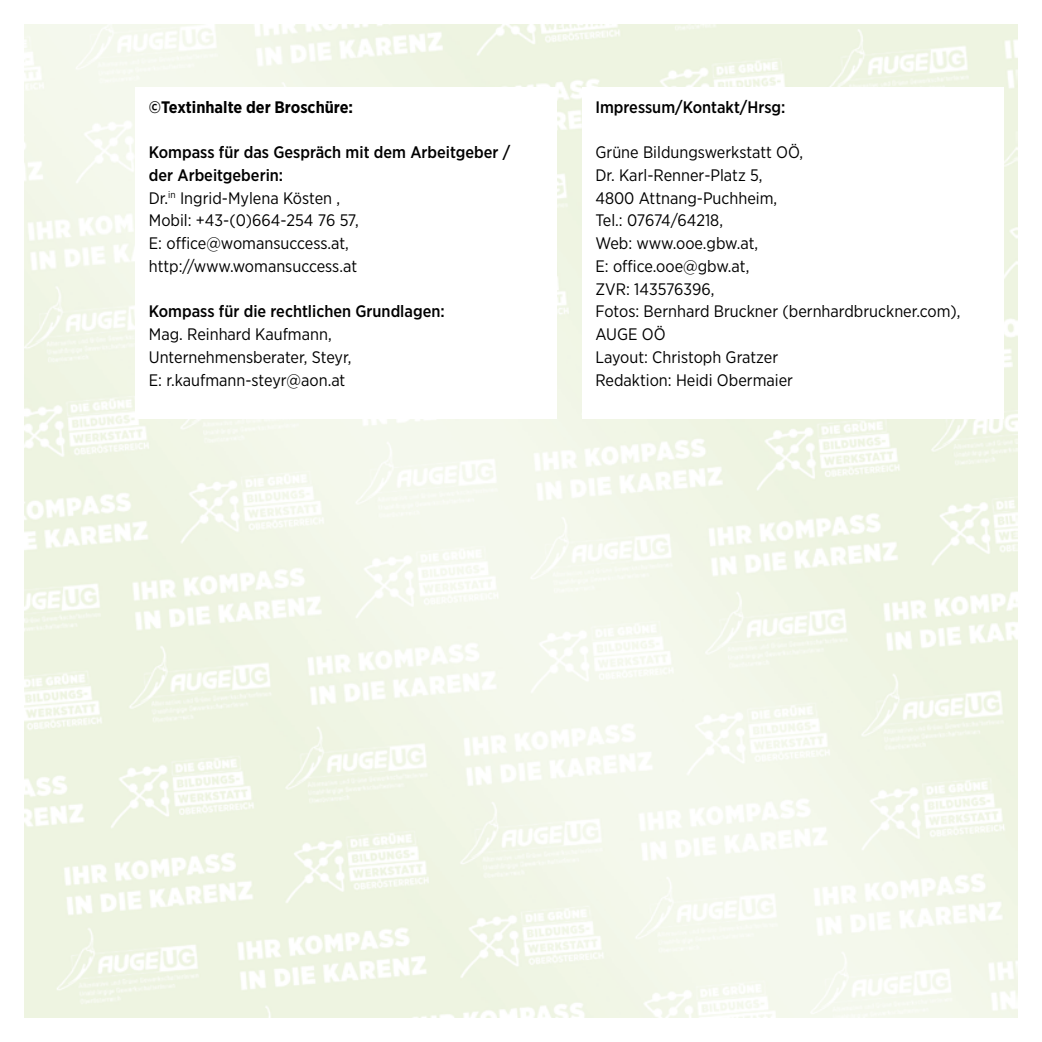
<style>
.page{position:relative;width:1042px;height:1042px;background:#fff}
.page>*{position:absolute;margin:0;border:0;box-sizing:border-box;transform-origin:0 0}
.t1{font:16.62px/22.8px "Gotham Narrow";color:#000}
.t2{font:500 16.62px "Gotham Narrow";color:#000}
.t3{font:700 16.62px "Gotham Narrow";color:#000}
.s1{font-weight:500}
</style>
<div class="page">
<img style="left:25px;top:25px;width:992px;height:992px">
<div style="left:135px;top:88px;width:422px;height:331px;background:#fff"></div>
<div style="left:582px;top:88px;width:421px;height:331px;background:#fff"></div>
<p class="t3" style="left:149px;top:96px;width:206px">©Textinhalte der Broschüre:</p>
<p class="t1" style="left:149px;top:140px;width:363px"><span class="s1">Kompass für das Gespräch mit dem Arbeitgeber / der Arbeitgeberin:<br></span>Dr.<sup>in</sup> Ingrid-Mylena Kösten ,<br>Mobil: +43-(0)664-254 76 57,<br>E: office@womansuccess.at, http://www.womansuccess.at</p>
<p class="t2" style="left:149px;top:301px;width:297px">Kompass für die rechtlichen Grundlagen:</p>
<p class="t1" style="left:149px;top:322px;width:204px">Mag. Reinhard Kaufmann,<br>Unternehmensberater, Steyr,<br>E: r.kaufmann-steyr@aon.at</p>
<p class="t2" style="left:595px;top:96px;width:192px">Impressum/Kontakt/Hrsg:</p>
<p class="t1" style="left:595px;top:140px;width:367px">Grüne Bildungswerkstatt OÖ,<br>Dr. Karl-Renner-Platz 5,<br>4800 Attnang-Puchheim,<br>Tel.: 07674/64218,<br>Web: www.ooe.gbw.at,<br>E: office.ooe@gbw.at,<br>ZVR: 143576396,<br>Fotos: Bernhard Bruckner (bernhardbruckner.com),<br>AUGE OÖ<br>Layout: Christoph Gratzer<br>Redaktion: Heidi Obermaier</p>
</div>
